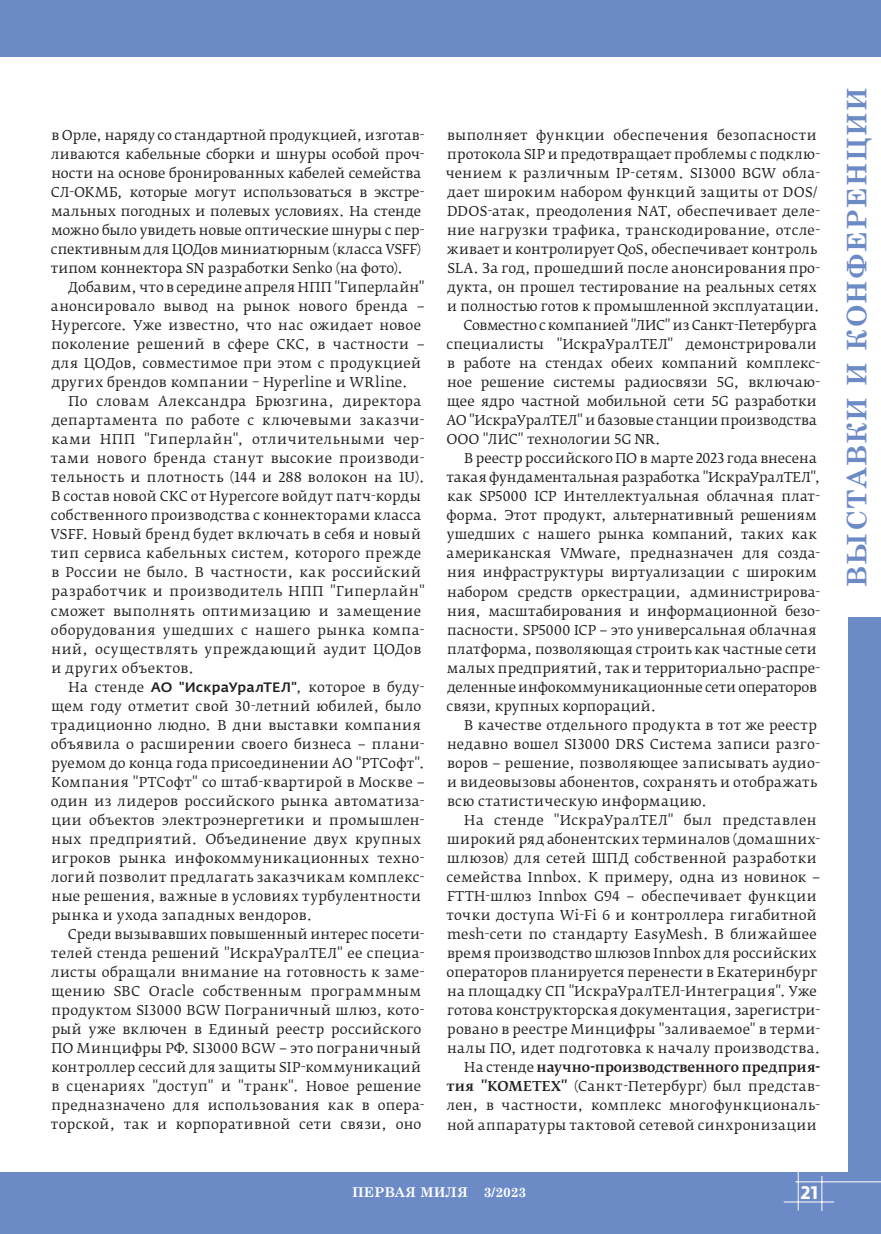
<style>
.page{position:relative;width:881px;height:1234px;background:#fff}
.page>*{position:absolute;margin:0;border:0;box-sizing:border-box;transform-origin:0 0}
.t1{font:700 27px "Century Schoolbook";letter-spacing:.05em;color:#6c8bc6}
.t2{font:700 18px "Fedra Sans Pro";color:#fff}
.t3{font:13.5px/19px "Fedra Serif B Pro";letter-spacing:.015em;color:#231f20}
.t4{font:13.5px/19px "Fedra Serif B Pro";letter-spacing:-.005em;color:#231f20}
.t5{font:13.5px "Fedra Serif B Pro";letter-spacing:-.02em;color:#231f20}
.t6{font:13.5px "Fedra Serif B Pro";letter-spacing:-.01em;color:#231f20}
.t7{font:500 13.5px "Fedra Serif B Pro";letter-spacing:-.005em;color:#231f20}
.t8{font:700 13.5px "Century Schoolbook";color:#fff}
.s1{font-family:"Fedra Sans Alt Pro";font-weight:500}
.s2{font-weight:400}
.s3{font-weight:500}
</style>
<div class="page">
<div style="left:0;top:0;width:880px;height:57px;background:#6c8bc6"></div>
<div style="left:0;top:1172px;width:880px;height:61px;background:#6c8bc6"></div>
<div style="left:847px;top:0;width:33px;height:1233px;background:#6c8bc6"></div>
<hr style="left:783px;top:1201px;width:50px;height:1px;background:#fff">
<hr style="left:797px;top:1171px;width:1px;height:39px;background:#fff">
<hr style="left:821px;top:1175px;width:1px;height:35px;background:#fff">
<hr style="left:795px;top:1181px;width:85px;height:1px;background:#fff">
<div style="left:846px;top:57px;width:34px;height:560px;background:#fff"></div>
<p class="t4" style="left:51px;top:125px;width:375px">в Орле, наряду со стандартной продукцией, изготав&shy;ливаются кабельные сборки и шнуры особой проч&shy;ности на основе бронированных кабелей семейства СЛ-ОКМБ, которые могут использоваться в экстре&shy;мальных погодных и полевых условиях. На стенде можно было увидеть новые оптические шнуры с пер&shy;спективным для ЦОДов миниатюрным (класса VSFF) типом коннектора SN разработки Senko (на фото).</p>
<p class="t3" style="left:51px;top:277px;width:375px;text-indent:17px">Добавим, что в середине апреля НПП "Гиперлайн" анонсировало вывод на рынок нового бренда − Hypercore. Уже известно, что нас ожидает новое поколение решений в сфере СКС, в частности − для ЦОДов, совместимое при этом с продукцией других брендов компании – Hyperline и WRline.</p>
<p class="t3" style="left:50px;top:392px;width:376px;text-indent:18px">По словам Александра Брюзгина, директора департамента по работе с ключевыми заказчи&shy;ками НПП "Гиперлайн", отличительными чер&shy;тами нового бренда станут высокие производи&shy;тельность и плотность (144 и 288 волокон на 1U).<br>В состав новой СКС от Hypercore войдут патч-корды собственного производства с коннекторами класса VSFF. Новый бренд будет включать в себя и новый тип сервиса кабельных систем, которого прежде в России не было. В частности, как российский разработчик и производитель НПП "Гиперлайн" сможет выполнять оптимизацию и замещение оборудования ушедших с нашего рынка компа&shy;ний, осуществлять упреждающий аудит ЦОДов и других объектов.</p>
<p class="t3" style="left:51px;top:677px;width:375px;text-indent:18px">На стенде <span class="s1">АО "ИскраУралТЕЛ"</span>, которое в буду&shy;щем году отметит свой 30-летний юбилей, было традиционно людно. В дни выставки компания объявила о расширении своего бизнеса − плани&shy;руемом до конца года присоединении АО "РТСофт".<br>Компания "РТСофт" со штаб-квартирой в Москве − один из лидеров российского рынка автоматиза&shy;ции объектов электроэнергетики и промышлен&shy;ных предприятий. Объединение двух крупных игроков рынка инфокоммуникационных техно&shy;логий позволит предлагать заказчикам комплекс&shy;ные решения, важные в условиях турбулентности рынка и ухода западных вендоров.</p>
<p class="t3" style="left:51px;top:924px;width:375px;text-indent:17px">Среди вызывавших повышенный интерес посети&shy;телей стенда решений "ИскраУралТЕЛ" ее специа&shy;листы обращали внимание на готовность к заме&shy;щению SBC Oracle собственным программным продуктом SI3000 BGW Пограничный шлюз, кото&shy;рый уже включен в Единый реестр российского ПО Минцифры РФ. SI3000 BGW − это пограничный контроллер сессий для защиты SIP-коммуникаций в сценариях "доступ" и "транк". Новое решение предназначено для использования как в опера&shy;торской, так и корпоративной сети связи, оно</p>
<p class="t3" style="left:447px;top:125px;width:371px">выполняет функции обеспечения безопасности</p>
<p class="t3" style="left:447px;top:144px;width:374px">протокола SIP и предотвращает проблемы с подклю-</p>
<p class="t3" style="left:445px;top:163px;width:376px">чением к различным IP-сетям. SI3000 BGW обла-</p>
<p class="t3" style="left:447px;top:182px;width:371px">дает широким набором функций защиты от DOS/</p>
<p class="t3" style="left:447px;top:201px;width:374px">DDOS-атак, преодоления NAT, обеспечивает деле-</p>
<p class="t3" style="left:447px;top:220px;width:374px">ние нагрузки трафика, транскодирование, отсле-</p>
<p class="t3" style="left:447px;top:239px;width:371px">живает и контролирует QoS, обеспечивает контроль</p>
<p class="t3" style="left:447px;top:258px;width:374px">SLA. За год, прошедший после анонсирования про-</p>
<p class="t3" style="left:447px;top:277px;width:371px">дукта, он прошел тестирование на реальных сетях</p>
<p class="t3" style="left:447px;top:296px;width:374px">и полностью готов к промышленной эксплуатации.</p>
<p class="t5" style="left:463px;top:317px;width:355px">Совместно с компанией "ЛИС" из Санкт-Петербурга</p>
<p class="t3" style="left:446px;top:335px;width:371px">специалисты "ИскраУралТЕЛ" демонстрировали</p>
<p class="t3" style="left:447px;top:354px;width:374px">в работе на стендах обеих компаний комплекс-</p>
<p class="t3" style="left:447px;top:373px;width:374px">ное решение системы радиосвязи 5G, включаю-</p>
<p class="t3" style="left:446px;top:392px;width:371px">щее ядро частной мобильной сети 5G разработки</p>
<p class="t4" style="left:446px;top:411px;width:372px">АО "ИскраУралТЕЛ" и базовые станции производства</p>
<p class="t3" style="left:446px;top:430px;width:216px">ООО "ЛИС" технологии 5G NR.</p>
<p class="t3" style="left:464px;top:449px;width:354px">В реестр российского ПО в марте 2023 года внесена</p>
<p class="t4" style="left:446px;top:468px;width:375px">такая фундаментальная разработка "ИскраУралТЕЛ",</p>
<p class="t3" style="left:447px;top:487px;width:374px">как SP5000 ICP Интеллектуальная облачная плат-</p>
<p class="t3" style="left:446px;top:506px;width:371px">форма. Этот продукт, альтернативный решениям</p>
<p class="t3" style="left:446px;top:525px;width:371px">ушедших с нашего рынка компаний, таких как</p>
<p class="t3" style="left:446px;top:544px;width:375px">американская VMware, предназначен для созда-</p>
<p class="t3" style="left:447px;top:563px;width:371px">ния инфраструктуры виртуализации с широким</p>
<p class="t3" style="left:447px;top:582px;width:374px">набором средств оркестрации, администрирова-</p>
<p class="t3" style="left:447px;top:601px;width:374px">ния, масштабирования и информационной безо-</p>
<p class="t3" style="left:447px;top:620px;width:371px">пасности. SP5000 ICP − это универсальная облачная</p>
<p class="t3" style="left:447px;top:639px;width:371px">платформа, позволяющая строить как частные сети</p>
<p class="t3" style="left:446px;top:658px;width:375px">малых предприятий, так и территориально-распре-</p>
<p class="t6" style="left:447px;top:678px;width:371px">деленные инфокоммуникационные сети операторов</p>
<p class="t3" style="left:446px;top:696px;width:211px">связи, крупных корпораций.</p>
<p class="t3" style="left:464px;top:715px;width:354px">В качестве отдельного продукта в тот же реестр</p>
<p class="t3" style="left:447px;top:734px;width:374px">недавно вошел SI3000 DRS Система записи разго-</p>
<p class="t3" style="left:447px;top:753px;width:374px">воров − решение, позволяющее записывать аудио-</p>
<p class="t3" style="left:447px;top:772px;width:371px">и видеовызовы абонентов, сохранять и отображать</p>
<p class="t3" style="left:447px;top:791px;width:261px">всю статистическую информацию.</p>
<p class="t3" style="left:464px;top:810px;width:354px">На стенде "ИскраУралТЕЛ" был представлен</p>
<p class="t3" style="left:446px;top:829px;width:375px">широкий ряд абонентских терминалов (домашних-</p>
<p class="t3" style="left:446px;top:848px;width:371px">шлюзов) для сетей ШПД собственной разработки</p>
<p class="t3" style="left:446px;top:867px;width:375px">семейства Innbox. К примеру, одна из новинок −</p>
<p class="t3" style="left:447px;top:886px;width:371px">FTTH-шлюз Innbox G94 − обеспечивает функции</p>
<p class="t3" style="left:446px;top:905px;width:372px">точки доступа Wi-Fi 6 и контроллера гигабитной</p>
<p class="t3" style="left:447px;top:924px;width:371px">mesh-сети по стандарту EasyMesh. В ближайшее</p>
<p class="t3" style="left:447px;top:943px;width:371px">время производство шлюзов Innbox для российских</p>
<p class="t3" style="left:446px;top:962px;width:372px">операторов планируется перенести в Екатеринбург</p>
<p class="t3" style="left:447px;top:981px;width:371px">на площадку СП "ИскраУралТЕЛ-Интеграция". Уже</p>
<p class="t3" style="left:447px;top:1000px;width:375px">готова конструкторская документация, зарегистри-</p>
<p class="t3" style="left:447px;top:1019px;width:374px">ровано в реестре Минцифры "заливаемое" в терми-</p>
<p class="t3" style="left:447px;top:1038px;width:375px">налы ПО, идет подготовка к началу производства.</p>
<p class="t7" style="left:464px;top:1058px;width:356px"><span class="s2">На стенде</span> научно-производственного предприя-</p>
<p class="t3" style="left:446px;top:1076px;width:375px"><span class="s3">тия "КОМЕТЕХ"</span> (Санкт-Петербург) был представ-</p>
<p class="t3" style="left:446px;top:1095px;width:375px">лен, в частности, комплекс многофункциональ-</p>
<p class="t3" style="left:447px;top:1114px;width:371px">ной аппаратуры тактовой сетевой синхронизации</p>
<p class="t8" style="left:352px;top:1181px;width:176px">ПЕРВАЯ МИЛЯ 3/2023</p>
<h2 class="t2" style="left:800px;top:1180px;width:19px">21</h2>
<h1 class="t1" style="left:835px;top:586px;width:501px;rotate:-90deg">ВЫСТАВКИ И КОНФЕРЕНЦИИ</h1>
</div>
